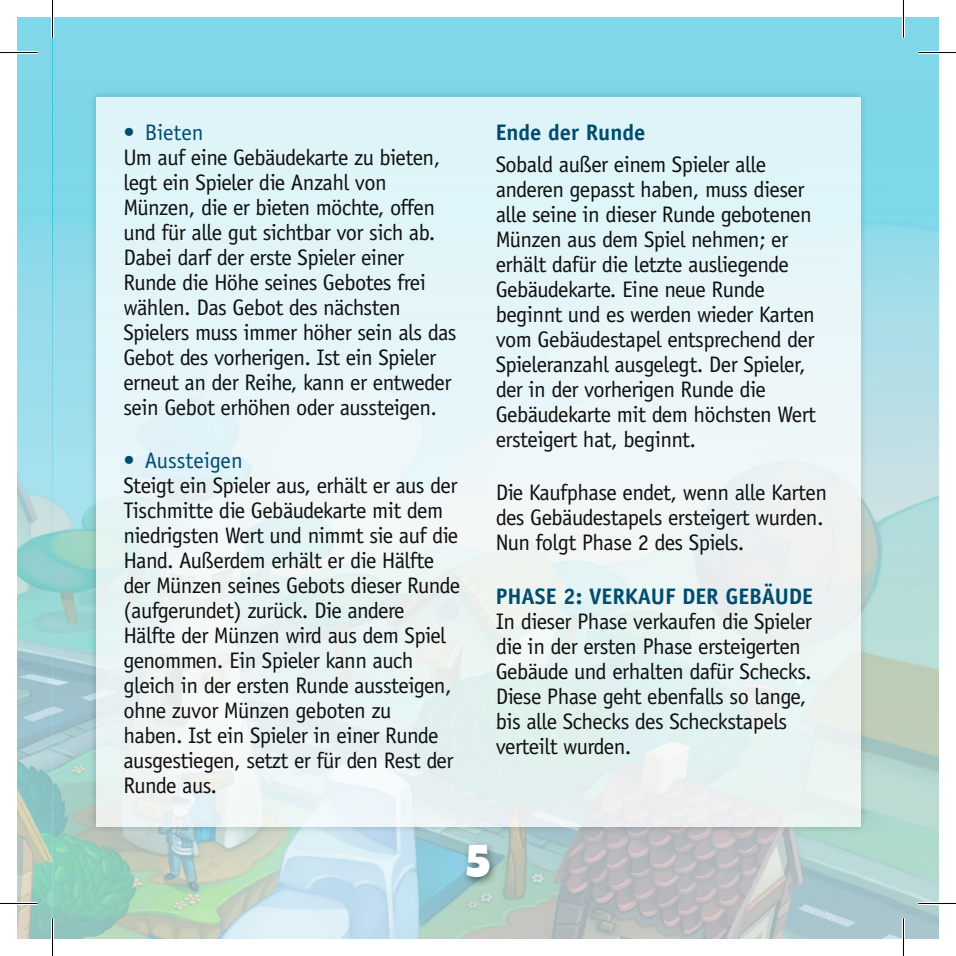
<style>
.page{position:relative;width:956px;height:956px;background:#fff}
.page>*{position:absolute;margin:0;border:0;box-sizing:border-box;transform-origin:0 0}
.t1{font:45px "Luckiest Guy";color:#fff}
.t2{font:22.5px/25px "Officina Sans Std";letter-spacing:-.025em;color:#101110}
.t3{font:700 22.5px "Officina Sans Std";color:#004d70}
.t4{font:22.5px "Officina Sans Std";color:#004d70}
</style>
<div class="page">
<img style="left:17px;top:17px;width:921px;height:921px">
<div style="left:461px;top:840px;width:37px;height:47px;background:#101110;opacity:.5"></div>
<div style="left:88px;top:89px;width:779px;height:745px;background:#101110;opacity:.25"></div>
<div style="left:96px;top:97px;width:764px;height:729px;background:linear-gradient(to right,#e6f5f7,#e8f4f5)"></div>
<hr style="left:0;top:51px;width:38px;height:3px;background:#fff">
<hr style="left:918px;top:51px;width:37px;height:3px;background:#fff">
<hr style="left:0;top:901px;width:38px;height:3px;background:#fff">
<hr style="left:918px;top:901px;width:37px;height:3px;background:#fff">
<hr style="left:51px;top:0;width:3px;height:37px;background:#fff">
<hr style="left:51px;top:918px;width:3px;height:37px;background:#fff">
<hr style="left:901px;top:0;width:3px;height:37px;background:#fff">
<hr style="left:901px;top:918px;width:3px;height:37px;background:#fff">
<hr style="left:0;top:52px;width:38px;height:1px;background:#000">
<hr style="left:918px;top:52px;width:37px;height:1px;background:#000">
<hr style="left:0;top:902px;width:38px;height:1px;background:#000">
<hr style="left:918px;top:902px;width:37px;height:1px;background:#000">
<hr style="left:52px;top:0;width:1px;height:37px;background:#000">
<hr style="left:52px;top:918px;width:1px;height:37px;background:#000">
<hr style="left:902px;top:0;width:1px;height:37px;background:#000">
<hr style="left:902px;top:918px;width:1px;height:37px;background:#000">
<p class="t4" style="left:123px;top:119px;width:82px">• Bieten</p>
<p class="t2" style="left:123px;top:145px;width:335px">Um auf eine Gebäudekarte zu bieten, legt ein Spieler die Anzahl von Münzen, die er bieten möchte, offen und für alle gut sichtbar vor sich ab.<br>Dabei darf der erste Spieler einer Runde die Höhe seines Gebotes frei wählen. Das Gebot des nächsten Spielers muss immer höher sein als das Gebot des vorherigen. Ist ein Spieler erneut an der Reihe, kann er entweder sein Gebot erhöhen oder aussteigen.</p>
<p class="t4" style="left:123px;top:447px;width:121px">• Aussteigen</p>
<p class="t2" style="left:123px;top:473px;width:338px">Steigt ein Spieler aus, erhält er aus der Tischmitte die Gebäudekarte mit dem niedrigsten Wert und nimmt sie auf die Hand. Außerdem erhält er die Hälfte der Münzen seines Gebots dieser Runde (aufgerundet) zurück. Die andere Hälfte der Münzen wird aus dem Spiel genommen. Ein Spieler kann auch gleich in der ersten Runde aussteigen, ohne zuvor Münzen geboten zu<br>haben. Ist ein Spieler in einer Runde ausgestiegen, setzt er für den Rest der Runde aus.</p>
<p class="t3" style="left:495px;top:118px;width:151px">ENDE DER RUNDE</p>
<p class="t2" style="left:495px;top:152px;width:322px">Sobald außer einem Spieler alle anderen gepasst haben, muss dieser alle seine in dieser Runde gebotenen Münzen aus dem Spiel nehmen; er erhält dafür die letzte ausliegende Gebäudekarte. Eine neue Runde beginnt und es werden wieder Karten vom Gebäudestapel entsprechend der Spieleranzahl ausgelegt. Der Spieler, der in der vorherigen Runde die Gebäudekarte mit dem höchsten Wert ersteigert hat, beginnt.</p>
<p class="t2" style="left:495px;top:480px;width:333px">Die Kaufphase endet, wenn alle Karten des Gebäudestapels ersteigert wurden.<br>Nun folgt Phase 2 des Spiels.</p>
<p class="t3" style="left:495px;top:582px;width:39px">PHASE</p>
<p class="t3" style="left:563px;top:582px;width:251px">2: VERKAUF DER GEBÄUDE</p>
<p class="t2" style="left:495px;top:608px;width:318px">In dieser Phase verkaufen die Spieler die in der ersten Phase ersteigerten Gebäude und erhalten dafür Schecks.<br>Diese Phase geht ebenfalls so lange, bis alle Schecks des Scheckstapels verteilt wurden.</p>
<h1 class="t1" style="left:466px;top:831px;width:25px">5</h1>
</div>
